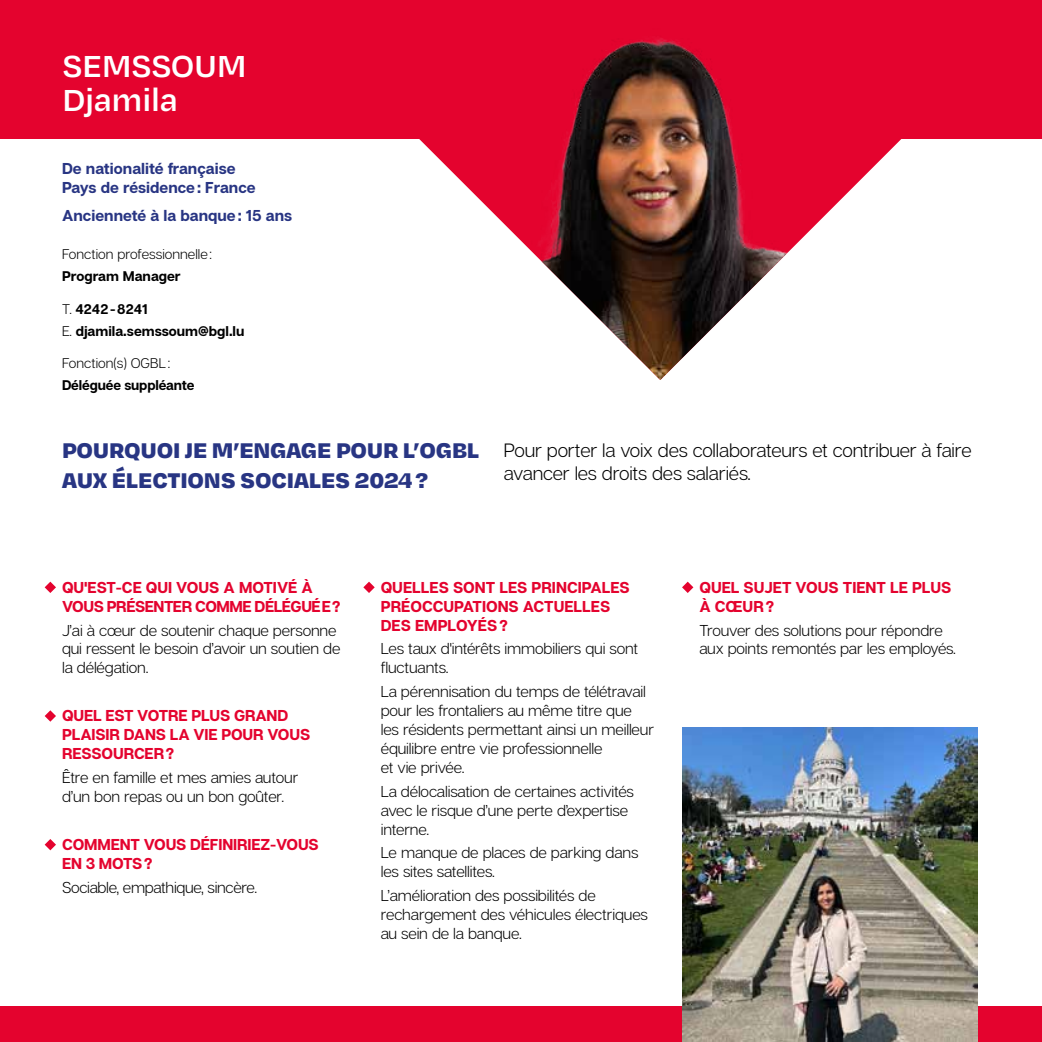
<style>
.page{position:relative;width:1042px;height:1042px;background:#fff}
.page>*{position:absolute;margin:0;border:0;box-sizing:border-box;transform-origin:0 0}
.t1{font:600 35px/33.2px "Degular Text";letter-spacing:-.02em;color:#fff}
.t2{font:900 24.5px/29.8px "Degular Text";letter-spacing:-.01em;color:#283583}
.t3{font:300 19.25px/23.1px "Articulat C Fv 2";letter-spacing:-.01em;color:#000}
.t4{font:300 15.75px/18.9px "Articulat C Fv 2";letter-spacing:-.01em;color:#000}
.t5{font:700 15.75px/18.9px "Articulat C Fv 2";letter-spacing:-.01em;color:#e4032e}
.t6{font:700 15.75px/18.9px "Articulat C Fv 2";color:#283583}
.t7{font:700 15.75px/18.9px "Articulat C Fv 2";letter-spacing:-.03em;color:#e4032e}
.t8{font:700 14px/21.7px "Articulat C Fv 2";color:#000}
.t9{font:300 14px "Articulat C Fv 2";color:#000}
.s1{font-weight:300}
</style>
<div class="page">
<div style="left:0;top:1006px;width:1042px;height:36px;background:#e4032e"></div>
<div style="left:0;top:0;width:1042px;height:139px;background:#e4032e"></div>
<svg style="left:45px;top:582px;width:11px;height:11px"></svg>
<svg style="left:363px;top:582px;width:12px;height:11px"></svg>
<svg style="left:682px;top:582px;width:11px;height:11px"></svg>
<svg style="left:45px;top:710px;width:11px;height:12px"></svg>
<svg style="left:45px;top:839px;width:11px;height:11px"></svg>
<img style="left:451px;top:38px;width:418px;height:342px">
<img style="left:682px;top:728px;width:295px;height:314px">
<h1 class="t1" style="left:62px;top:48px;width:186px">SEMSSOUM<br>Djamila</h1>
<p class="t6" style="left:62px;top:160px;width:195px">De nationalité française<br>Pays de résidence: France</p>
<p class="t6" style="left:62px;top:207px;width:232px">Ancienneté à la banque: 15 ans</p>
<p class="t9" style="left:62px;top:246px;width:151px">Fonction professionnelle:</p>
<p class="t8" style="left:62px;top:266px;width:120px">Program Manager</p>
<p class="t8" style="left:62px;top:299px;width:184px"><span class="s1">T.</span> 4242-8241<br><span class="s1">E.</span> djamila.semssoum@bgl.lu</p>
<p class="t9" style="left:62px;top:355px;width:110px">Fonction(s) OGBL:</p>
<p class="t8" style="left:62px;top:375px;width:134px">Déléguée suppléante</p>
<h2 class="t2" style="left:62px;top:434px;width:419px">POURQUOI JE M’ENGAGE POUR L’OGBL<br>AUX ÉLECTIONS SOCIALES 2024?</h2>
<p class="t3" style="left:504px;top:439px;width:469px">Pour porter la voix des collaborateurs et contribuer à faire avancer les droits des salariés.</p>
<p class="t7" style="left:62px;top:579px;width:280px">QU'EST-CE QUI VOUS A MOTIVÉ À<br>VOUS PRÉSENTER COMME DÉLÉGUÉE?</p>
<p class="t4" style="left:62px;top:621px;width:280px">J’ai à cœur de soutenir chaque personne qui ressent le besoin d’avoir un soutien de la délégation.</p>
<p class="t5" style="left:62px;top:707px;width:250px">QUEL EST VOTRE PLUS GRAND<br>PLAISIR DANS LA VIE POUR VOUS<br>RESSOURCER?</p>
<p class="t4" style="left:62px;top:768px;width:238px">Être en famille et mes amies autour d’un bon repas ou un bon goûter.</p>
<p class="t5" style="left:62px;top:836px;width:258px">COMMENT VOUS DÉFINIRIEZ-VOUS<br>EN 3 MOTS?</p>
<p class="t4" style="left:62px;top:878px;width:197px">Sociable, empathique, sincère.</p>
<p class="t5" style="left:381px;top:579px;width:250px">QUELLES SONT LES PRINCIPALES<br>PRÉOCCUPATIONS ACTUELLES<br>DES EMPLOYÉS?</p>
<p class="t4" style="left:381px;top:640px;width:259px">Les taux d'intérêts immobiliers qui sont fluctuants.</p>
<p class="t4" style="left:381px;top:682px;width:275px">La pérennisation du temps de télétravail pour les frontaliers au même titre que<br>les résidents permettant ainsi un meilleur équilibre entre vie professionnelle<br>et vie privée.</p>
<p class="t4" style="left:381px;top:782px;width:255px">La délocalisation de certaines activités avec le risque d’une perte d’expertise interne.</p>
<p class="t4" style="left:381px;top:843px;width:259px">Le manque de places de parking dans les sites satellites.</p>
<p class="t4" style="left:381px;top:886px;width:269px">L’amélioration des possibilités de rechargement des véhicules électriques au sein de la banque.</p>
<p class="t5" style="left:699px;top:579px;width:253px">QUEL SUJET VOUS TIENT LE PLUS<br>À CŒUR?</p>
<p class="t4" style="left:699px;top:621px;width:258px">Trouver des solutions pour répondre aux points remontés par les employés.</p>
</div>
